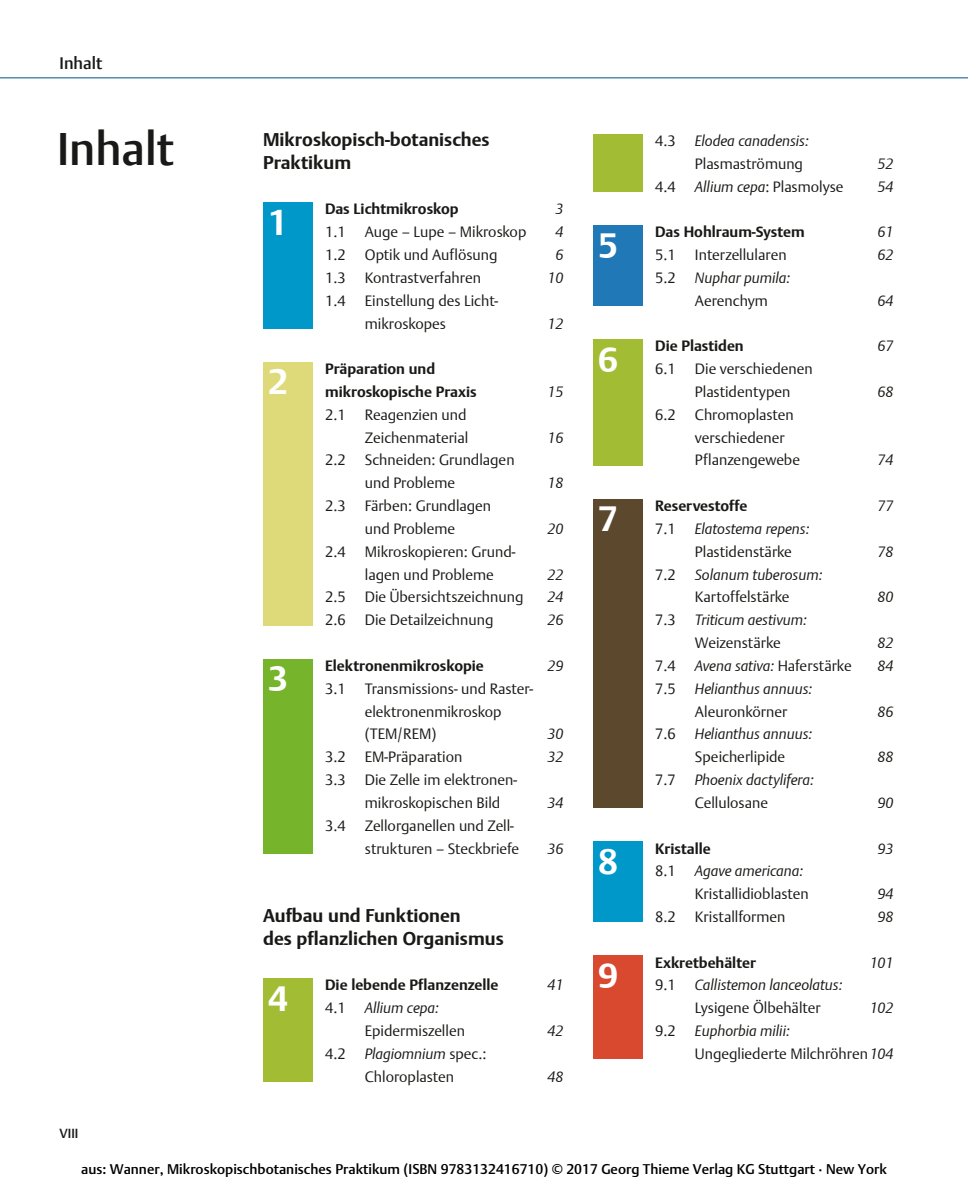
<style>
.page{position:relative;width:968px;height:1191px;background:#fff}
.page>*{position:absolute;margin:0;border:0;box-sizing:border-box;transform-origin:0 0}
.t1{font:500 45.5px "Thieme Argo 2008";color:#191917}
.t2{font:700 35px "Thieme Argo 2008";color:#fff}
.t3{font:700 18.38px/22.8px "Thieme Argo 2008";color:#191917}
.t4{font:500 16.62px "Thieme Argo 2008";color:#191917}
.t5{font:300 14.88px/22.8px "Thieme Argo 2008";color:#191917}
.t6{font:italic 300 14.88px "Thieme Argo 2008";color:#191917}
.t7{font:700 14.88px/22.8px "Thieme Argo 2008";color:#191917}
.t8{font:500 14px "Thieme Argo 2011";color:#000}
.t9{font:500 13.12px "Thieme Argo 2008";color:#191917}
.s1{font-style:italic}
.s2{font-style:normal}
</style>
<div class="page">
<hr style="left:0;top:77px;width:967px;height:1px;background:#00508a">
<div style="left:593px;top:841px;width:49px;height:81px;background:#0098c9"></div>
<div style="left:593px;top:955px;width:49px;height:104px;background:#d84930"></div>
<div style="left:263px;top:202px;width:50px;height:126px;background:#0098c9"></div>
<div style="left:263px;top:362px;width:50px;height:263px;background:#deda79"></div>
<div style="left:263px;top:658px;width:50px;height:195px;background:#76b42c"></div>
<div style="left:593px;top:134px;width:49px;height:57px;background:#a2bd34"></div>
<div style="left:593px;top:225px;width:49px;height:81px;background:#2078b6"></div>
<div style="left:593px;top:339px;width:49px;height:126px;background:#a2bd34"></div>
<div style="left:593px;top:499px;width:49px;height:309px;background:#5c482d"></div>
<div style="left:263px;top:978px;width:50px;height:103px;background:#a2bd34"></div>
<p class="t4" style="left:60px;top:53px;width:44px">Inhalt</p>
<h1 class="t1" style="left:57px;top:118px;width:118px">Inhalt</h1>
<p class="t9" style="left:60px;top:1124px;width:20px">VIII</p>
<p class="t3" style="left:263px;top:128px;width:228px">Mikroskopisch-botanisches<br>Praktikum</p>
<h2 class="t2" style="left:268px;top:199px;width:21px">1</h2>
<p class="t7" style="left:325px;top:198px;width:135px">Das Lichtmikroskop</p>
<p class="t6" style="left:555px;top:199px;width:9px">3</p>
<p class="t5" style="left:325px;top:220px;width:22px">1.1</p>
<p class="t5" style="left:365px;top:220px;width:163px">Auge – Lupe – Mikroskop</p>
<p class="t6" style="left:555px;top:222px;width:9px">4</p>
<p class="t5" style="left:325px;top:243px;width:22px">1.2</p>
<p class="t5" style="left:365px;top:243px;width:134px">Optik und Auflösung</p>
<p class="t6" style="left:555px;top:245px;width:9px">6</p>
<p class="t5" style="left:325px;top:266px;width:22px">1.3</p>
<p class="t5" style="left:365px;top:266px;width:118px">Kontrastverfahren</p>
<p class="t6" style="left:547px;top:268px;width:17px">10</p>
<p class="t5" style="left:325px;top:289px;width:22px">1.4</p>
<p class="t5" style="left:365px;top:289px;width:135px">Einstellung des Licht&shy;mikroskopes</p>
<p class="t6" style="left:547px;top:313px;width:17px">12</p>
<h2 class="t2" style="left:268px;top:358px;width:21px">2</h2>
<h2 class="t2" style="left:268px;top:655px;width:21px">3</h2>
<p class="t7" style="left:325px;top:357px;width:153px">Präparation und mikroskopische Praxis</p>
<p class="t5" style="left:325px;top:403px;width:22px">2.1</p>
<p class="t5" style="left:365px;top:403px;width:105px">Reagenzien und<br>Zeichenmaterial</p>
<p class="t5" style="left:325px;top:448px;width:22px">2.2</p>
<p class="t5" style="left:365px;top:448px;width:151px">Schneiden: Grundlagen und Probleme</p>
<p class="t5" style="left:325px;top:494px;width:22px">2.3</p>
<p class="t5" style="left:365px;top:494px;width:128px">Färben: Grundlagen und Probleme</p>
<p class="t5" style="left:325px;top:540px;width:22px">2.4</p>
<p class="t5" style="left:365px;top:540px;width:152px">Mikroskopieren: Grund&shy;lagen und Probleme</p>
<p class="t6" style="left:547px;top:382px;width:17px">15</p>
<p class="t6" style="left:547px;top:427px;width:17px">16</p>
<p class="t6" style="left:547px;top:473px;width:17px">18</p>
<p class="t6" style="left:547px;top:519px;width:17px">20</p>
<p class="t6" style="left:547px;top:564px;width:17px">22</p>
<p class="t5" style="left:325px;top:585px;width:22px">2.5</p>
<p class="t5" style="left:365px;top:585px;width:160px">Die Übersichtszeichnung</p>
<p class="t6" style="left:547px;top:587px;width:17px">24</p>
<p class="t5" style="left:325px;top:608px;width:22px">2.6</p>
<p class="t5" style="left:365px;top:608px;width:130px">Die Detailzeichnung</p>
<p class="t6" style="left:547px;top:610px;width:17px">26</p>
<p class="t7" style="left:325px;top:654px;width:160px">Elektronenmikroskopie</p>
<p class="t6" style="left:547px;top:656px;width:17px">29</p>
<p class="t5" style="left:325px;top:677px;width:22px">3.1</p>
<p class="t5" style="left:365px;top:677px;width:169px">Transmissions- und Raster&shy;elektronenmikroskop (TEM/REM)</p>
<p class="t6" style="left:547px;top:724px;width:17px">30</p>
<p class="t5" style="left:325px;top:745px;width:22px">3.2</p>
<p class="t5" style="left:365px;top:745px;width:99px">EM-Präparation</p>
<p class="t6" style="left:547px;top:747px;width:17px">32</p>
<p class="t5" style="left:325px;top:768px;width:22px">3.3</p>
<p class="t5" style="left:365px;top:768px;width:152px">Die Zelle im elektronen-- mikroskopischen Bild</p>
<p class="t6" style="left:547px;top:793px;width:17px">34</p>
<p class="t5" style="left:325px;top:813px;width:22px">3.4</p>
<p class="t5" style="left:365px;top:813px;width:156px">Zellorganellen und Zell&shy;strukturen – Steckbriefe</p>
<p class="t6" style="left:547px;top:838px;width:17px">36</p>
<p class="t3" style="left:263px;top:904px;width:242px">Aufbau und Funktionen<br>des pflanzlichen Organismus</p>
<h2 class="t2" style="left:268px;top:975px;width:21px">4</h2>
<p class="t7" style="left:325px;top:973px;width:175px">Die lebende Pflanzenzelle</p>
<p class="t6" style="left:547px;top:975px;width:17px">41</p>
<p class="t5" style="left:325px;top:996px;width:22px">4.1</p>
<p class="t6" style="left:365px;top:998px;width:76px">Allium cepa:</p>
<p class="t5" style="left:365px;top:1019px;width:102px">Epidermiszellen</p>
<p class="t6" style="left:547px;top:1021px;width:17px">42</p>
<p class="t5" style="left:325px;top:1042px;width:22px">4.2</p>
<p class="t5" style="left:365px;top:1042px;width:123px"><span class="s1">Plagiomnium</span> spec.:<br>Chloroplasten</p>
<p class="t6" style="left:547px;top:1066px;width:17px">48</p>
<h2 class="t2" style="left:598px;top:222px;width:21px">5</h2>
<h2 class="t2" style="left:598px;top:336px;width:21px">6</h2>
<h2 class="t2" style="left:598px;top:495px;width:21px">7</h2>
<h2 class="t2" style="left:598px;top:838px;width:21px">8</h2>
<h2 class="t2" style="left:598px;top:952px;width:21px">9</h2>
<p class="t5" style="left:655px;top:129px;width:22px">4.3</p>
<p class="t6" style="left:694px;top:131px;width:115px">Elodea canadensis:</p>
<p class="t5" style="left:694px;top:152px;width:109px">Plasmaströmung</p>
<p class="t6" style="left:877px;top:154px;width:17px">52</p>
<p class="t5" style="left:655px;top:175px;width:22px">4.4</p>
<p class="t5" style="left:694px;top:175px;width:150px"><span class="s1">Allium cepa</span>: Plasmolyse</p>
<p class="t6" style="left:877px;top:176px;width:17px">54</p>
<p class="t7" style="left:655px;top:220px;width:151px">Das Hohlraum-System</p>
<p class="t6" style="left:877px;top:222px;width:17px">61</p>
<p class="t5" style="left:655px;top:243px;width:22px">5.1</p>
<p class="t5" style="left:694px;top:243px;width:93px">Interzellularen</p>
<p class="t6" style="left:877px;top:245px;width:17px">62</p>
<p class="t5" style="left:655px;top:266px;width:22px">5.2</p>
<p class="t6" style="left:694px;top:268px;width:97px">Nuphar pumila:</p>
<p class="t5" style="left:694px;top:289px;width:74px">Aerenchym</p>
<p class="t6" style="left:877px;top:291px;width:17px">64</p>
<p class="t7" style="left:655px;top:334px;width:90px">Die Plastiden</p>
<p class="t6" style="left:877px;top:336px;width:17px">67</p>
<p class="t5" style="left:655px;top:357px;width:22px">6.1</p>
<p class="t5" style="left:694px;top:357px;width:119px">Die verschiedenen<br>Plastidentypen</p>
<p class="t6" style="left:877px;top:382px;width:17px">68</p>
<p class="t5" style="left:655px;top:403px;width:22px">6.2</p>
<p class="t5" style="left:694px;top:403px;width:107px">Chromoplasten verschiedener<br>Pflanzengewebe</p>
<p class="t6" style="left:877px;top:450px;width:17px">74</p>
<p class="t7" style="left:655px;top:494px;width:94px">Reservestoffe</p>
<p class="t6" style="left:877px;top:496px;width:17px">77</p>
<p class="t5" style="left:655px;top:517px;width:22px">7.1</p>
<p class="t6" style="left:694px;top:519px;width:116px">Elatostema repens:</p>
<p class="t5" style="left:694px;top:540px;width:98px">Plastidenstärke</p>
<p class="t6" style="left:877px;top:542px;width:17px">78</p>
<p class="t5" style="left:655px;top:562px;width:22px">7.2</p>
<p class="t6" style="left:694px;top:564px;width:129px">Solanum tuberosum:</p>
<p class="t5" style="left:694px;top:585px;width:96px">Kartoffelstärke</p>
<p class="t6" style="left:877px;top:587px;width:17px">80</p>
<p class="t5" style="left:655px;top:608px;width:22px">7.3</p>
<p class="t6" style="left:694px;top:610px;width:113px">Triticum aestivum:</p>
<p class="t5" style="left:694px;top:631px;width:87px">Weizenstärke</p>
<p class="t6" style="left:877px;top:633px;width:17px">82</p>
<p class="t5" style="left:655px;top:654px;width:22px">7.4</p>
<p class="t6" style="left:694px;top:656px;width:158px">Avena sativa: <span class="s2">Haferstärke</span></p>
<p class="t6" style="left:877px;top:656px;width:17px">84</p>
<p class="t5" style="left:655px;top:677px;width:22px">7.5</p>
<p class="t6" style="left:694px;top:678px;width:119px">Helianthus annuus:</p>
<p class="t5" style="left:694px;top:699px;width:94px">Aleuronkörner</p>
<p class="t6" style="left:877px;top:701px;width:17px">86</p>
<p class="t5" style="left:655px;top:722px;width:22px">7.6</p>
<p class="t6" style="left:694px;top:724px;width:119px">Helianthus annuus:</p>
<p class="t5" style="left:694px;top:745px;width:92px">Speicherlipide</p>
<p class="t6" style="left:877px;top:747px;width:17px">88</p>
<p class="t5" style="left:655px;top:768px;width:22px">7.7</p>
<p class="t6" style="left:694px;top:770px;width:120px">Phoenix dactylifera:</p>
<p class="t5" style="left:694px;top:791px;width:75px">Cellulosane</p>
<p class="t6" style="left:877px;top:793px;width:17px">90</p>
<p class="t7" style="left:655px;top:836px;width:57px">Kristalle</p>
<p class="t6" style="left:877px;top:838px;width:17px">93</p>
<p class="t5" style="left:655px;top:859px;width:22px">8.1</p>
<p class="t6" style="left:694px;top:861px;width:110px">Agave americana:</p>
<p class="t5" style="left:694px;top:882px;width:115px">Kristallidioblasten</p>
<p class="t6" style="left:877px;top:884px;width:17px">94</p>
<p class="t5" style="left:655px;top:905px;width:22px">8.2</p>
<p class="t5" style="left:694px;top:905px;width:92px">Kristallformen</p>
<p class="t6" style="left:877px;top:907px;width:17px">98</p>
<p class="t7" style="left:655px;top:951px;width:102px">Exkretbehälter</p>
<p class="t6" style="left:869px;top:952px;width:25px">101</p>
<p class="t5" style="left:655px;top:973px;width:22px">9.1</p>
<p class="t6" style="left:694px;top:975px;width:149px">Callistemon lanceolatus:</p>
<p class="t5" style="left:694px;top:996px;width:127px">Lysigene Ölbehälter</p>
<p class="t6" style="left:869px;top:998px;width:25px">102</p>
<p class="t5" style="left:655px;top:1019px;width:22px">9.2</p>
<p class="t5" style="left:694px;top:1019px;width:200px"><span class="s1">Euphorbia milii:<br></span>Ungegliederte Milchröhren<span class="s1">104</span></p>
<p class="t8" style="left:81px;top:1159px;width:807px">aus: Wanner, Mikroskopischbotanisches Praktikum (ISBN 9783132416710) © 2017 Georg Thieme Verlag KG Stuttgart · New York</p>
</div>
